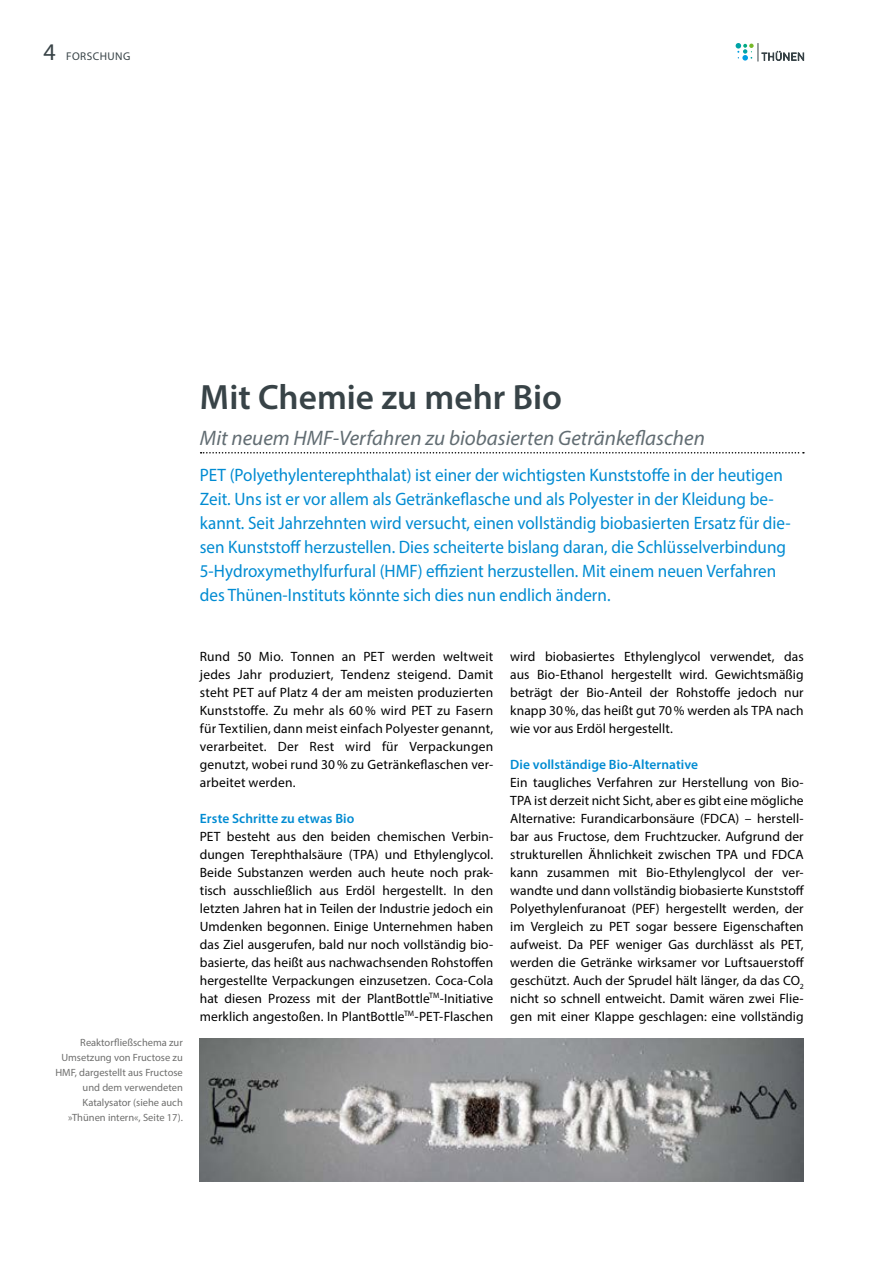
<style>
.page{position:relative;width:893px;height:1263px;background:#fff}
.page>*{position:absolute;margin:0;border:0;box-sizing:border-box;transform-origin:0 0}
._01_Headline_23_5pt{font:600 35.25px "Myriad Pro";color:#384347}
._01_Headline_23_5pt-2{font:italic 21px "Myriad Pro";color:#616c72}
._03-2_Anlesetext_mit{font:18px/24px "Myriad Pro";color:#008bd2;scale:.95 1}
._05-1_Fließtext_9pt{font:13.5px/18px "Myriad Pro";letter-spacing:.005em;color:#000;text-align:justify}
._04_Zwischenheadline{font:600 13.5px "Myriad Pro";letter-spacing:.005em;color:#008bd2}
.t1{font:11.25px "Myriad Pro";letter-spacing:.04em;color:#384347}
.t2{font:10.5px/15px "Myriad Pro";color:#6f6f6e;text-align:right}
.s1{font-size:24px}
</style>
<div class="page">
<svg style="left:736px;top:43px;width:68px;height:19px"></svg>
<svg style="left:201px;top:452px;width:603px;height:1px"></svg>
<img style="left:200px;top:1038px;width:604px;height:143px">
<p class="t1" style="left:44px;top:50px;width:88px"><span class="s1">4</span> FORSCHUNG</p>
<p class="_01_Headline_23_5pt" style="left:200px;top:374px;width:364px">Mit Chemie zu mehr Bio</p>
<p class="_01_Headline_23_5pt-2" style="left:200px;top:424px;width:507px">Mit neuem HMF-Verfahren zu biobasierten Getränkeflaschen</p>
<p class="_03-2_Anlesetext_mit" style="left:200px;top:462px;width:624px">PET (Polyethylenterephthalat) ist einer der wichtigsten Kunststoffe in der heutigen Zeit. Uns ist er vor allem als Getränkeflasche und als Polyester in der Kleidung be&shy;kannt. Seit Jahrzehnten wird versucht, einen vollständig biobasierten Ersatz für die&shy;sen Kunststoff herzustellen. Dies scheiterte bislang daran, die Schlüsselverbindung 5-Hydroxymethylfurfural (HMF) effizient herzustellen. Mit einem neuen Verfahren des Thünen-Instituts könnte sich dies nun endlich ändern.</p>
<p class="t2" style="left:55px;top:1035px;width:129px">Reaktorfließschema zur<br>Umsetzung von Fructose zu<br>HMF, dargestellt aus Fructose und dem verwendeten<br>Katalysator (siehe auch »Thünen intern«, Seite 17).</p>
<p class="_05-1_Fließtext_9pt" style="left:200px;top:647px;width:295px">Rund 50 Mio. Tonnen an PET werden weltweit jedes Jahr produziert, Tendenz steigend. Damit steht PET auf Platz 4 der am meisten produzierten Kunststoffe. Zu mehr als 60% wird PET zu Fasern für Textilien, dann meist einfach Polyester genannt, verarbeitet. Der Rest wird für Verpackungen genutzt, wobei rund 30% zu Getränkeflaschen ver&shy;arbeitet werden.</p>
<p class="_04_Zwischenheadline" style="left:200px;top:809px;width:156px">Erste Schritte zu etwas Bio</p>
<p class="_05-1_Fließtext_9pt" style="left:200px;top:827px;width:295px">PET besteht aus den beiden chemischen Verbin&shy;dungen Terephthalsäure (TPA) und Ethylenglycol.<br>Beide Substanzen werden auch heute noch prak&shy;tisch ausschließlich aus Erdöl hergestellt. In den letzten Jahren hat in Teilen der Industrie jedoch ein Umdenken begonnen. Einige Unternehmen haben das Ziel ausgerufen, bald nur noch vollständig bio&shy;basierte, das heißt aus nachwachsenden Rohstoffen hergestellte Verpackungen einzusetzen. Coca-Cola hat diesen Prozess mit der PlantBottle<sup>TM</sup>-Initiative merklich angestoßen. In PlantBottle<sup>TM</sup>-PET-Flaschen</p>
<p class="_05-1_Fließtext_9pt" style="left:510px;top:647px;width:295px">wird biobasiertes Ethylenglycol verwendet, das aus Bio-Ethanol hergestellt wird. Gewichtsmäßig beträgt der Bio-Anteil der Rohstoffe jedoch nur knapp 30%, das heißt gut 70% werden als TPA nach wie vor aus Erdöl hergestellt.</p>
<p class="_04_Zwischenheadline" style="left:510px;top:755px;width:189px">Die vollständige Bio-Alternative</p>
<p class="_05-1_Fließtext_9pt" style="left:510px;top:773px;width:295px">Ein taugliches Verfahren zur Herstellung von Bio-TPA ist derzeit nicht Sicht, aber es gibt eine mögliche Alternative: Furandicarbonsäure (FDCA) – herstell&shy;bar aus Fructose, dem Fruchtzucker. Aufgrund der strukturellen Ähnlichkeit zwischen TPA und FDCA kann zusammen mit Bio-Ethylenglycol der ver&shy;wandte und dann vollständig biobasierte Kunststoff Polyethylenfuranoat (PEF) hergestellt werden, der im Vergleich zu PET sogar bessere Eigenschaften aufweist. Da PEF weniger Gas durchlässt als PET, werden die Getränke wirksamer vor Luftsauerstoff geschützt. Auch der Sprudel hält länger, da das CO<sub>2 </sub>nicht so schnell entweicht. Damit wären zwei Flie&shy;gen mit einer Klappe geschlagen: eine vollständig</p>
</div>
